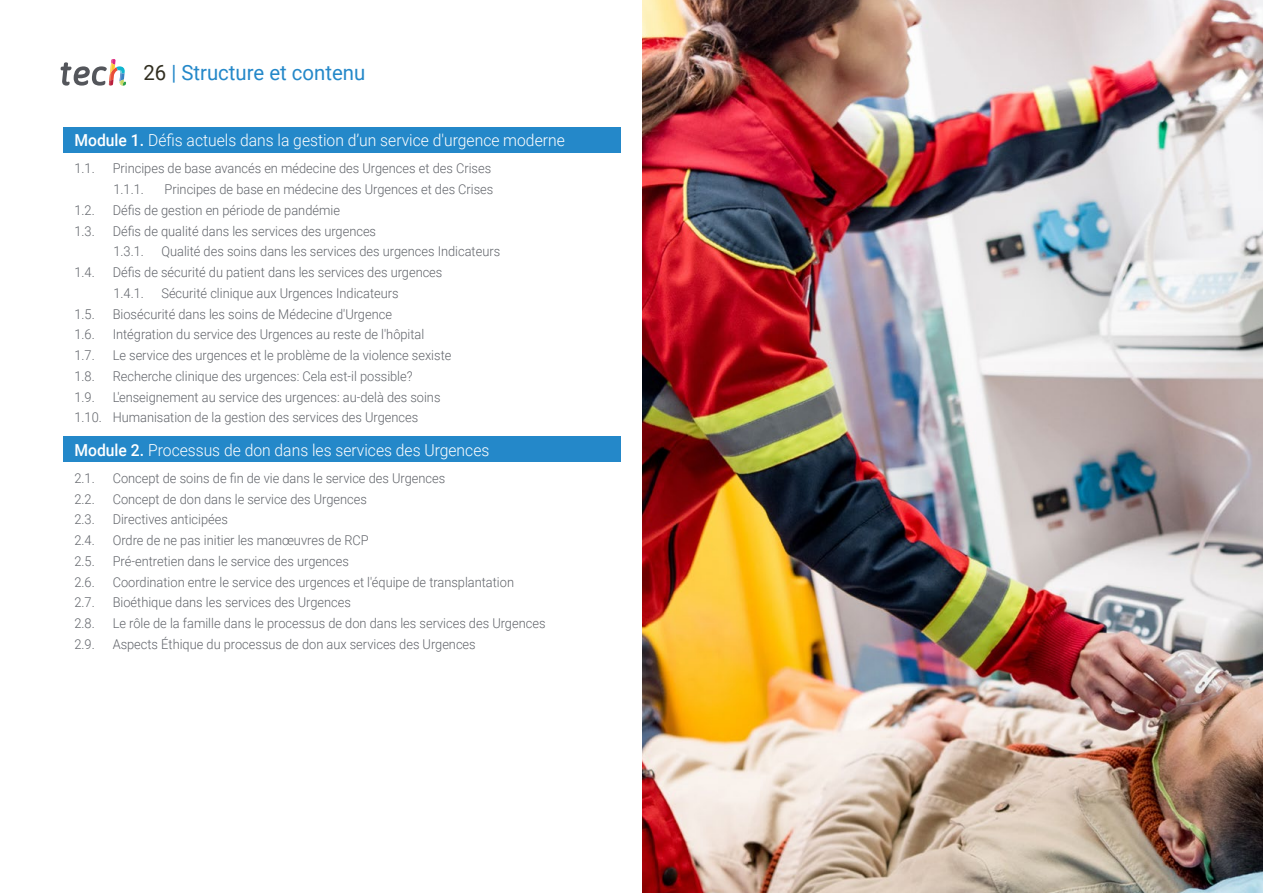
<style>
.page{position:relative;width:1263px;height:893px;background:#fff}
.page>*{position:absolute;margin:0;border:0;box-sizing:border-box;transform-origin:0 0}
.t1{font:21px "Roboto";color:#2488c9}
.t2{font:300 16.5px "Roboto";color:#fff;scale:.95 1}
.t3{font:300 13.5px/20.7px "Roboto";color:#61646a;scale:.95 1}
.s1{color:#312e20}
.s2{font-weight:500}
</style>
<div class="page">
<div style="left:63px;top:128px;width:558px;height:25px;background:#2488c9"></div>
<div style="left:63px;top:437px;width:558px;height:25px;background:#2488c9"></div>
<svg style="left:61px;top:59px;width:65px;height:27px"></svg>
<img style="left:642px;top:0;width:621px;height:893px">
<h1 class="t1" style="left:144px;top:57px;width:223px"><span class="s1">26</span> | Structure et contenu</h1>
<p class="t2" style="left:74px;top:129px;width:518px"><span class="s2">Module 1.</span> Défis actuels dans la gestion d’un service d'urgence moderne</p>
<p class="t3" style="left:74px;top:158px;width:23px">1.1.</p>
<p class="t3" style="left:113px;top:158px;width:400px">Principes de base avancés en médecine des Urgences et des Crises<br>1.1.1.</p>
<p class="t3" style="left:165px;top:179px;width:348px">Principes de base en médecine des Urgences et des Crises</p>
<p class="t3" style="left:74px;top:199px;width:23px">1.2.</p>
<p class="t3" style="left:113px;top:199px;width:241px">Défis de gestion en période de pandémie</p>
<p class="t3" style="left:74px;top:220px;width:23px">1.3.</p>
<p class="t3" style="left:113px;top:220px;width:279px">Défis de qualité dans les services des urgences<br>1.3.1.</p>
<p class="t3" style="left:161px;top:241px;width:358px">Qualité des soins dans les services des urgences Indicateurs</p>
<p class="t3" style="left:74px;top:262px;width:23px">1.4.</p>
<p class="t3" style="left:113px;top:262px;width:349px">Défis de sécurité du patient dans les services des urgences<br>1.4.1.</p>
<p class="t3" style="left:161px;top:282px;width:251px">Sécurité clinique aux Urgences Indicateurs</p>
<p class="t3" style="left:74px;top:303px;width:23px">1.5.</p>
<p class="t3" style="left:113px;top:303px;width:295px">Biosécurité dans les soins de Médecine d'Urgence</p>
<p class="t3" style="left:74px;top:324px;width:23px">1.6.</p>
<p class="t3" style="left:113px;top:324px;width:330px">Intégration du service des Urgences au reste de l'hôpital</p>
<p class="t3" style="left:74px;top:345px;width:23px">1.7.</p>
<p class="t3" style="left:113px;top:345px;width:358px">Le service des urgences et le problème de la violence sexiste</p>
<p class="t3" style="left:74px;top:365px;width:23px">1.8.</p>
<p class="t3" style="left:113px;top:365px;width:317px">Recherche clinique des urgences: Cela est-il possible?</p>
<p class="t3" style="left:74px;top:386px;width:23px">1.9.</p>
<p class="t3" style="left:74px;top:386px;width:387px;text-indent:38px">L'enseignement au service des urgences: au-delà des soins<br>1.10. Humanisation de la gestion des services des Urgences</p>
<p class="t2" style="left:74px;top:438px;width:438px"><span class="s2">Module 2.</span> Processus de don dans les services des Urgences</p>
<p class="t3" style="left:74px;top:467px;width:23px">2.1.</p>
<p class="t3" style="left:113px;top:467px;width:352px">Concept de soins de fin de vie dans le service des Urgences</p>
<p class="t3" style="left:74px;top:488px;width:23px">2.2.</p>
<p class="t3" style="left:113px;top:488px;width:269px">Concept de don dans le service des Urgences</p>
<p class="t3" style="left:74px;top:509px;width:23px">2.3.</p>
<p class="t3" style="left:113px;top:509px;width:123px">Directives anticipées</p>
<p class="t3" style="left:74px;top:529px;width:23px">2.4.</p>
<p class="t3" style="left:113px;top:529px;width:271px">Ordre de ne pas initier les manœuvres de RCP</p>
<p class="t3" style="left:74px;top:550px;width:23px">2.5.</p>
<p class="t3" style="left:113px;top:550px;width:250px">Pré-entretien dans le service des urgences</p>
<p class="t3" style="left:74px;top:571px;width:23px">2.6.</p>
<p class="t3" style="left:113px;top:571px;width:424px">Coordination entre le service des urgences et l'équipe de transplantation</p>
<p class="t3" style="left:74px;top:592px;width:23px">2.7.</p>
<p class="t3" style="left:113px;top:592px;width:252px">Bioéthique dans les services des Urgences</p>
<p class="t3" style="left:74px;top:612px;width:23px">2.8.</p>
<p class="t3" style="left:113px;top:612px;width:457px">Le rôle de la famille dans le processus de don dans les services des Urgences</p>
<p class="t3" style="left:74px;top:633px;width:23px">2.9.</p>
<p class="t3" style="left:113px;top:633px;width:384px">Aspects Éthique du processus de don aux services des Urgences</p>
</div>
